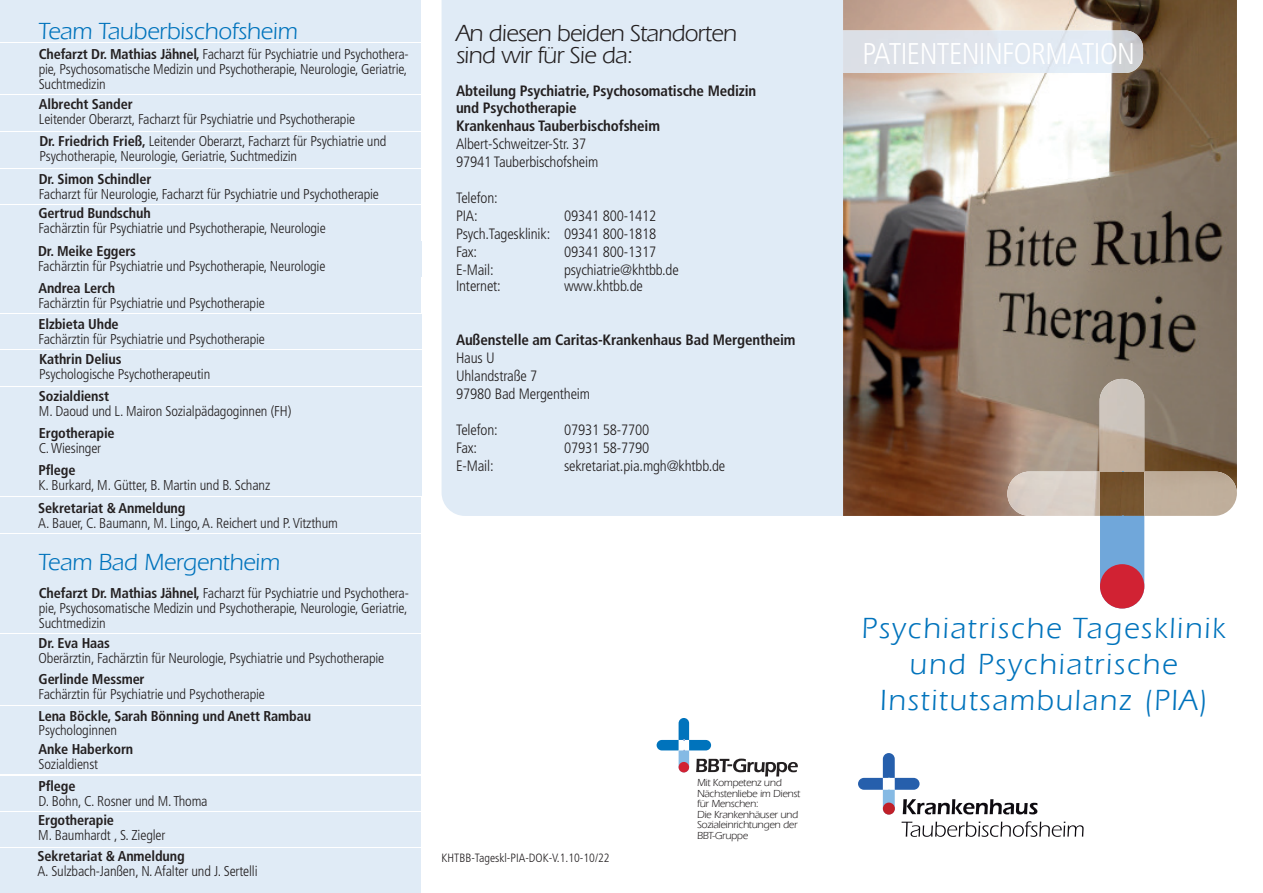
<style>
.page{position:relative;width:1263px;height:893px;background:#fff}
.page>*{position:absolute;margin:0;border:0;box-sizing:border-box;transform-origin:0 0}
.t1{font:30px/36px "ITC Eras LT";letter-spacing:.06em;color:#0073bc;text-align:center}
.t2{font:300 condensed 30px "Frutiger LT Pro";letter-spacing:-.02em;color:#fff}
.t3{font:24px/22.5px "ITC Eras LT";letter-spacing:-.03em;color:#231f20}
.t4{font:24px "ITC Eras LT";letter-spacing:-.01em;color:#0073bc}
.t5{font:300 condensed 15px/18px "Frutiger LT Pro";letter-spacing:-.01em;color:#231f20}
.t6{font:700 condensed 15px/16.5px "Frutiger LT Pro";letter-spacing:-.01em;color:#231f20}
.t7{font:300 condensed 14.25px/15px "Frutiger LT Pro";letter-spacing:-.01em;color:#231f20;text-align:justify}
.t8{font:700 condensed 14.25px "Frutiger LT Pro";letter-spacing:-.01em;color:#231f20}
.t9{font:300 condensed 12px "Frutiger LT Pro";color:#231f20}
.t10{font:10.5px/10.5px "ITC Eras LT";letter-spacing:-.025em;color:#231f20}
.s1{font-weight:700}
</style>
<div class="page">
<img style="left:844px;top:0;width:393px;height:516px">
<svg style="left:901px;top:821px;width:182px;height:16px"></svg>
<svg style="left:858px;top:753px;width:179px;height:62px"></svg>
<div style="left:883px;top:803px;width:12px;height:12px;background:#c02029;border-radius:50%"></div>
<img style="left:1007px;top:471px;width:93px;height:45px">
<img style="left:1144px;top:472px;width:93px;height:44px">
<svg style="left:1100px;top:516px;width:44px;height:92px;background:#7aabda"></svg>
<img style="left:1099px;top:379px;width:45px;height:92px">
<div style="left:1100px;top:564px;width:44px;height:44px;background:#d12233;border-radius:50%"></div>
<div style="left:441px;top:0;width:402px;height:516px;background:#e0ebf6"></div>
<img style="left:843px;top:0;width:1px;height:516px">
<svg style="left:657px;top:718px;width:141px;height:58px"></svg>
<div style="left:679px;top:762px;width:10px;height:10px;background:#d12233;border-radius:50%"></div>
<img style="left:843px;top:30px;width:300px;height:43px">
<div style="left:0;top:534px;width:421px;height:47px;background:#e0ebf6"></div>
<div style="left:0;top:634px;width:421px;height:34px;background:#e0ebf6"></div>
<div style="left:1px;top:669px;width:420px;height:35px;background:#e0ebf6"></div>
<div style="left:0;top:706px;width:421px;height:32px;background:#e0ebf6"></div>
<div style="left:0;top:775px;width:421px;height:35px;background:#e0ebf6"></div>
<div style="left:0;top:812px;width:421px;height:34px;background:#e0ebf6"></div>
<div style="left:0;top:848px;width:421px;height:45px;background:#e0ebf6"></div>
<div style="left:1px;top:169px;width:420px;height:34px;background:#e0ebf6"></div>
<div style="left:1px;top:205px;width:420px;height:35px;background:#e0ebf6"></div>
<div style="left:0;top:314px;width:421px;height:35px;background:#e0ebf6"></div>
<div style="left:0;top:350px;width:421px;height:36px;background:#e0ebf6"></div>
<div style="left:0;top:387px;width:421px;height:35px;background:#e0ebf6"></div>
<div style="left:0;top:423px;width:421px;height:35px;background:#e0ebf6"></div>
<div style="left:0;top:459px;width:421px;height:37px;background:#e0ebf6"></div>
<div style="left:1px;top:44px;width:420px;height:50px;background:#e0ebf6"></div>
<div style="left:1px;top:96px;width:420px;height:35px;background:#e0ebf6"></div>
<div style="left:1px;top:132px;width:420px;height:35px;background:#e0ebf6"></div>
<div style="left:1px;top:497px;width:420px;height:35px;background:#e0ebf6"></div>
<div style="left:0;top:583px;width:420px;height:50px;background:#e0ebf6"></div>
<div style="left:0;top:739px;width:421px;height:35px;background:#e0ebf6"></div>
<div style="left:1px;top:0;width:420px;height:42px;background:#e0ebf6"></div>
<div style="left:0;top:241px;width:421px;height:36px;background:#e0ebf6"></div>
<div style="left:0;top:278px;width:421px;height:35px;background:#e0ebf6"></div>
<h2 class="t4" style="left:39px;top:18px;width:260px">Team Tauberbischofsheim</h2>
<p class="t7" style="left:39px;top:47px;width:372px"><span class="s1">Chefarzt Dr. Mathias Jähnel,</span> Facharzt für Psychiatrie und Psychothera&shy;pie, Psychosomatische Medizin und Psychotherapie, Neurologie, Geriatrie, Suchtmedizin</p>
<p class="t8" style="left:39px;top:96px;width:95px">Albrecht Sander</p>
<p class="t7" style="left:39px;top:109px;width:349px;line-height:21.6px">Leitender Oberarzt, Facharzt für Psychiatrie und Psychotherapie<br><span class="s1">Dr. Friedrich Frieß,</span> Leitender Oberarzt, Facharzt für Psychiatrie und</p>
<p class="t7" style="left:39px;top:149px;width:259px">Psychotherapie, Neurologie, Geriatrie, Suchtmedizin</p>
<p class="t8" style="left:39px;top:171px;width:114px">Dr. Simon Schindler</p>
<p class="t7" style="left:39px;top:187px;width:342px">Facharzt für Neurologie, Facharzt für Psychiatrie und Psychotherapie</p>
<p class="t8" style="left:38px;top:205px;width:114px">Gertrud Bundschuh</p>
<p class="t7" style="left:38px;top:221px;width:289px">Fachärztin für Psychiatrie und Psychotherapie, Neurologie</p>
<p class="t8" style="left:38px;top:242px;width:99px">Dr. Meike Eggers</p>
<p class="t7" style="left:38px;top:258px;width:289px">Fachärztin für Psychiatrie und Psychotherapie, Neurologie</p>
<p class="t8" style="left:38px;top:279px;width:78px">Andrea Lerch</p>
<p class="t7" style="left:38px;top:295px;width:228px">Fachärztin für Psychiatrie und Psychotherapie</p>
<p class="t8" style="left:39px;top:315px;width:82px">Elzbieta Uhde</p>
<p class="t7" style="left:39px;top:331px;width:228px">Fachärztin für Psychiatrie und Psychotherapie</p>
<p class="t8" style="left:39px;top:350px;width:84px">Kathrin Delius</p>
<p class="t7" style="left:39px;top:367px;width:173px">Psychologische Psychotherapeutin</p>
<p class="t8" style="left:39px;top:388px;width:72px">Sozialdienst</p>
<p class="t7" style="left:39px;top:404px;width:254px">M. Daoud und L. Mairon Sozialpädagoginnen (FH)</p>
<p class="t8" style="left:39px;top:425px;width:77px">Ergotherapie</p>
<p class="t7" style="left:39px;top:441px;width:64px">C. Wiesinger</p>
<p class="t8" style="left:39px;top:461px;width:38px">Pflege</p>
<p class="t7" style="left:39px;top:477px;width:233px">K. Burkard, M. Gütter, B. Martin und B. Schanz</p>
<p class="t8" style="left:38px;top:500px;width:149px">Sekretariat &amp; Anmeldung</p>
<p class="t7" style="left:38px;top:516px;width:301px">A. Bauer, C. Baumann, M. Lingo, A. Reichert und P. Vitzthum</p>
<h2 class="t4" style="left:39px;top:549px;width:243px">Team Bad Mergentheim</h2>
<p class="t7" style="left:39px;top:586px;width:372px"><span class="s1">Chefarzt Dr. Mathias Jähnel,</span> Facharzt für Psychiatrie und Psychothera&shy;pie, Psychosomatische Medizin und Psychotherapie, Neurologie, Geriatrie, Suchtmedizin</p>
<p class="t8" style="left:39px;top:634px;width:73px">Dr. Eva Haas</p>
<p class="t7" style="left:39px;top:650px;width:347px">Oberärztin, Fachärztin für Neurologie, Psychiatrie und Psychotherapie</p>
<p class="t8" style="left:39px;top:671px;width:108px">Gerlinde Messmer</p>
<p class="t7" style="left:39px;top:687px;width:228px">Fachärztin für Psychiatrie und Psychotherapie</p>
<p class="t8" style="left:39px;top:708px;width:274px">Lena Böckle, Sarah Bönning und Anett Rambau</p>
<p class="t7" style="left:39px;top:723px;width:80px">Psychologinnen</p>
<p class="t8" style="left:39px;top:741px;width:96px">Anke Haberkorn</p>
<p class="t7" style="left:39px;top:757px;width:61px">Sozialdienst</p>
<p class="t8" style="left:39px;top:777px;width:38px">Pflege</p>
<p class="t7" style="left:39px;top:793px;width:171px">D. Bohn, C. Rosner und M. Thoma</p>
<p class="t8" style="left:38px;top:811px;width:77px">Ergotherapie</p>
<p class="t7" style="left:38px;top:828px;width:129px">M. Baumhardt , S. Ziegler</p>
<p class="t8" style="left:38px;top:848px;width:149px">Sekretariat &amp; Anmeldung</p>
<p class="t7" style="left:38px;top:864px;width:222px">A. Sulzbach-Janßen, N. Afalter und J. Sertelli</p>
<h2 class="t3" style="left:456px;top:22px;width:282px">An diesen beiden Standorten sind wir für Sie da:</h2>
<p class="t6" style="left:456px;top:83px;width:302px">Abteilung Psychiatrie, Psychosomatische Medizin und Psychotherapie</p>
<p class="t6" style="left:456px;top:117px;width:206px">Krankenhaus Tauberbischofsheim</p>
<p class="t5" style="left:456px;top:135px;width:144px">Albert-Schweitzer-Str. 37<br>97941 Tauberbischofsheim</p>
<p class="t5" style="left:456px;top:189px;width:43px">Telefon:<br>PIA:</p>
<p class="t5" style="left:456px;top:207px;width:202px;text-align:justify;text-indent:108px">09341 800-1412<br>Psych.Tagesklinik: 09341 800-1818<br>Fax:</p>
<p class="t5" style="left:564px;top:243px;width:94px">09341 800-1317</p>
<p class="t5" style="left:456px;top:261px;width:39px">E-Mail:</p>
<p class="t5" style="left:564px;top:261px;width:116px">psychiatrie@khtbb.de</p>
<p class="t5" style="left:456px;top:277px;width:46px">Internet:</p>
<p class="t5" style="left:564px;top:277px;width:80px">www.khtbb.de</p>
<p class="t6" style="left:456px;top:332px;width:341px">Außenstelle am Caritas-Krankenhaus Bad Mergentheim</p>
<p class="t5" style="left:456px;top:349px;width:136px">Haus U<br>Uhlandstraße 7<br>97980 Bad Mergentheim</p>
<p class="t5" style="left:456px;top:421px;width:43px">Telefon:</p>
<p class="t5" style="left:564px;top:421px;width:87px">07931 58-7700</p>
<p class="t5" style="left:456px;top:439px;width:23px">Fax:</p>
<p class="t5" style="left:564px;top:439px;width:87px">07931 58-7790</p>
<p class="t5" style="left:456px;top:457px;width:39px">E-Mail:</p>
<p class="t5" style="left:564px;top:457px;width:163px">sekretariat.pia.mgh@khtbb.de</p>
<p class="t9" style="left:441px;top:851px;width:170px">KHTBB-Tageskl-PIA-DOK-V.1.10-10/22</p>
<p class="t10" style="left:697px;top:778px;width:105px">Mit Kompetenz und<br>Nächstenliebe im Dienst für Menschen:<br>Die Krankenhäuser und<br>Sozialeinrichtungen der<br>BBT-Gruppe</p>
<h1 class="t2" style="left:862px;top:36px;width:274px">PATIENTENINFORMATION</h1>
<h1 class="t1" style="left:861px;top:611px;width:365px">Psychiatrische Tagesklinik und Psychiatrische<br>Institutsambulanz (PIA)</h1>
</div>
